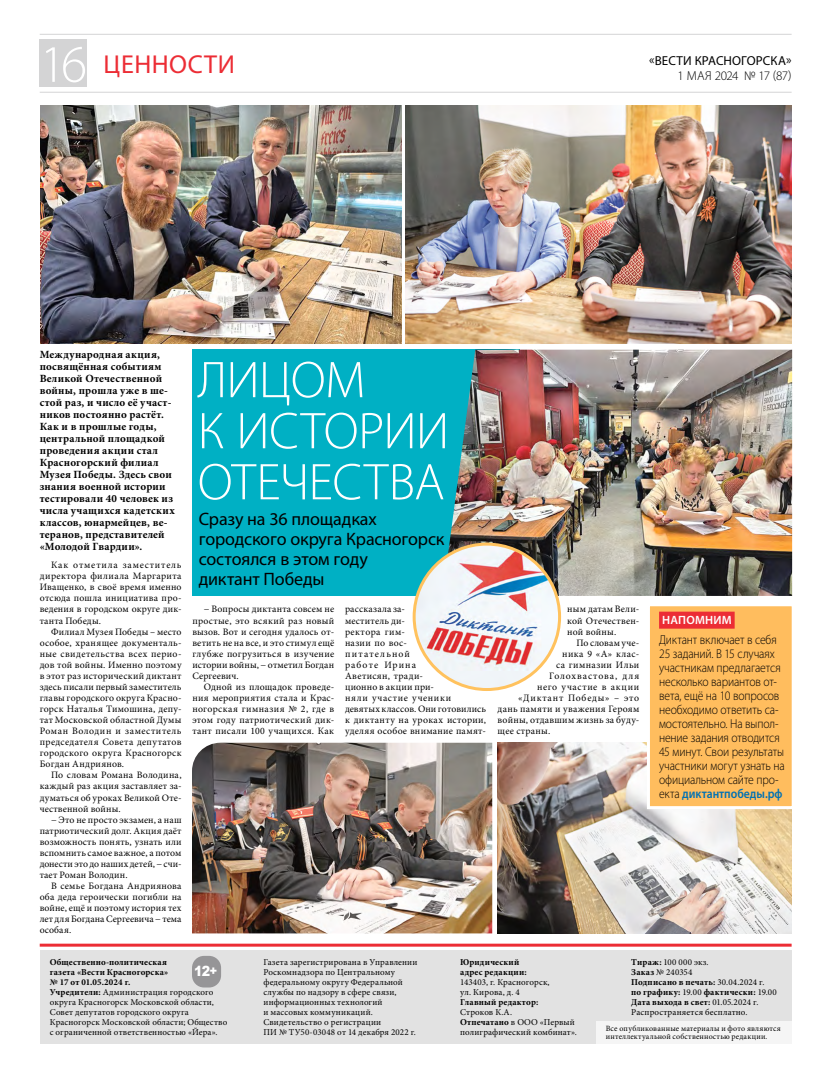
<style>
.page{position:relative;width:820px;height:1078px;background:#fff}
.page>*{position:absolute;margin:0;border:0;box-sizing:border-box;transform-origin:0 0}
.t1{font:300 53px "Myriad Pro";color:#fff}
.t2{font:300 52px/51px "Myriad Pro";letter-spacing:-.01em;color:#fff}
.t3{font:26px "Myriad Pro";letter-spacing:.02em;color:#ec2d35}
.t4{font:18px/20px "Myriad Pro";letter-spacing:-.01em;color:#000}
.t5{font:900 14px "Arial";color:#fff;scale:.9 1}
.t6{font:300 13px/14px "Myriad Pro";letter-spacing:-.01em;color:#000;scale:.9 1}
.t7{font:13px "Myriad Pro";letter-spacing:.01em;color:#000}
.t8{font:300 13px "Myriad Pro";letter-spacing:-.04em;color:#000}
.t9{font:600 12px "Myriad Pro";letter-spacing:.02em;color:#fff}
.t10{font:700 11px/12px "Minion Pro";letter-spacing:.025em;color:#000}
.t11{font:9.8px/11.1px "Minion Pro";letter-spacing:.025em;color:#000;text-align:justify}
.t12{font:9.8px "Minion Pro";letter-spacing:.045em;color:#000}
.t13{font:9.8px "Minion Pro";letter-spacing:.085em;color:#000}
.t14{font:9.8px "Minion Pro";letter-spacing:.07em;color:#000}
.t15{font:9.8px "Minion Pro";letter-spacing:.09em;color:#000}
.t16{font:9.8px "Minion Pro";letter-spacing:.005em;color:#000}
.t17{font:9px/10px "Minion Pro";letter-spacing:.015em;color:#000}
.t18{font:700 9px/10px "Minion Pro";letter-spacing:.025em;color:#000}
.t19{font:8px/8px "Minion Pro";letter-spacing:.025em;color:#000}
.s1{font-weight:600;color:#0071b3}
.s2{font-weight:700}
.s3{font-size:12px}
</style>
<div class="page">
<hr style="left:40px;top:92px;width:751px;height:1px;background:#d4d4d5">
<hr style="left:40px;top:34px;width:751px;height:1px;background:#d4d4d5">
<div style="left:40px;top:40px;width:47px;height:47px;background:#d4d4d5"></div>
<div style="left:192px;top:349px;width:327px;height:246px;background:#00b0c4"></div>
<hr style="left:40px;top:943px;width:751px;height:3px;background:#ec2d35">
<div style="left:40px;top:950px;width:751px;height:93px;background:#e2e2e2"></div>
<div style="left:192px;top:955px;width:29px;height:32px;background:#969597;border-radius:12px"></div>
<div style="left:595px;top:1020px;width:196px;height:23px;background:#f5f5f5"></div>
<img style="left:405px;top:105px;width:386px;height:238px">
<img style="left:40px;top:105px;width:361px;height:238px">
<img style="left:447px;top:349px;width:344px;height:246px">
<img style="left:414px;top:544px;width:145px;height:145px;border-radius:73px">
<div style="left:412px;top:542px;width:149px;height:148px;border:3px solid #ffc25e;border-radius:50%"></div>
<img style="left:192px;top:742px;width:300px;height:191px">
<img style="left:497px;top:742px;width:294px;height:191px">
<div style="left:646px;top:603px;width:148px;height:206px;background:#ffbd5e;border:3px solid #fff"></div>
<div style="left:658px;top:611px;width:76px;height:17px;background:#ec2d35"></div>
<h1 class="t1" style="left:40px;top:32px;width:49px">16</h1>
<h3 class="t7" style="left:649px;top:53px;width:144px">«ВЕСТИ КРАСНОГОРСКА»</h3>
<h3 class="t3" style="left:103px;top:48px;width:133px">ЦЕННОСТИ</h3>
<h3 class="t8" style="left:677px;top:68px;width:116px">1 МАЯ 2024 № 17 (87)</h3>
<p class="t10" style="left:40px;top:348px;width:136px">Международная акция, посвящённая событиям<br>Великой Отечественной войны, прошла уже в ше&shy;стой раз, и число её участ&shy;ников постоянно растёт.<br>Как и в прошлые годы, центральной площадкой проведения акции стал<br>Красногорский филиал<br>Музея Победы. Здесь свои знания военной истории тестировали 40 человек из числа учащихся кадетских классов, юнармейцев, ве&shy;теранов, представителей «Молодой Гвардии».</p>
<p class="t11" style="left:40px;top:559px;width:143px;text-indent:11px">Как отметила заместитель директора филиала Маргарита Иващенко, в своё время именно отсюда пошла инициатива про&shy;ведения в городском округе дик&shy;танта Победы.</p>
<p class="t11" style="left:40px;top:625px;width:143px;text-indent:11px">Филиал Музея Победы – место особое, хранящее документаль&shy;ные свидетельства всех перио&shy;дов той войны. Именно поэтому в этот раз исторический диктант здесь писали первый заместитель главы городского округа Красно&shy;горск Наталья Тимошина, депу&shy;тат Московской областной Думы Роман Володин и заместитель председателя Совета депутатов городского округа Красногорск Богдан Андриянов.</p>
<p class="t11" style="left:40px;top:769px;width:143px;text-indent:11px">По словам Романа Володина, каждый раз акция заставляет за&shy;думаться об уроках Великой Оте&shy;чественной войны.</p>
<p class="t11" style="left:40px;top:813px;width:143px;text-indent:11px">− Это не просто экзамен, а наш патриотический долг. Акция даёт возможность понять, узнать или вспомнить самое важное, а потом донести это до наших детей, − счи&shy;тает Роман Володин.</p>
<p class="t11" style="left:40px;top:880px;width:143px;text-indent:11px">В семье Богдана Андриянова оба деда героически погибли на войне, ещё и поэтому история тех лет для Богдана Сергеевича − тема особая.</p>
<h2 class="t2" style="left:198px;top:354px;width:253px">ЛИЦОМ<br>К ИСТОРИИ<br>ОТЕЧЕСТВА</h2>
<h3 class="t4" style="left:199px;top:509px;width:247px">Сразу на 36 площадках городского округа Красногорск состоялся в этом году<br>диктант Победы</h3>
<p class="t11" style="left:192px;top:603px;width:143px;text-indent:11px">− Вопросы диктанта совсем не простые, это всякий раз новый вызов. Вот и сегодня удалось от&shy;ветить не на все, и это стимул ещё глубже погрузиться в изучение истории войны, − отметил Богдан Сергеевич.</p>
<p class="t11" style="left:192px;top:681px;width:143px;text-indent:11px">Одной из площадок проведе&shy;ния мероприятия стала и Крас&shy;ногорская гимназия № 2, где в этом году патриотический дик&shy;тант писали 100 учащихся. Как</p>
<p class="t11" style="left:345px;top:603px;width:143px;text-align:left">рассказала за-<br>меститель ди-<br>ректора гим-<br>назии по вос-<br>питательной<br>работе Ирина<br>Аветисян, тради-<br>ционно в акции при-<br>няли участие ученики девятых классов. Они готовились к диктанту на уроках истории, уделяя особое внимание памят-</p>
<p class="t11" style="left:567px;top:603px;width:74px">ным датам Вели&shy;кой Отечествен&shy;ной войны.</p>
<p class="t16" style="left:576px;top:635px;width:64px">По словам уче-</p>
<p class="t12" style="left:562px;top:647px;width:79px">ника 9 «А» клас-</p>
<p class="t12" style="left:556px;top:658px;width:85px">са гимназии Ильи</p>
<p class="t15" style="left:549px;top:669px;width:92px">Голохвастова, для</p>
<p class="t14" style="left:537px;top:680px;width:103px">него участие в акции</p>
<p class="t13" style="left:518px;top:691px;width:122px">«Диктант Победы» – это</p>
<p class="t11" style="left:497px;top:703px;width:143px">дань памяти и уважения Героям</p>
<p class="t11" style="left:497px;top:714px;width:143px">войны, отдавшим жизнь за буду-</p>
<p class="t11" style="left:497px;top:725px;width:54px">щее страны.</p>
<p class="t9" style="left:661px;top:612px;width:71px">НАПОМНИМ</p>
<p class="t6" style="left:658px;top:632px;width:141px">Диктант включает в себя<br>25 заданий. В 15 случаях участникам предлагается несколько вариантов от&shy;вета, ещё на 10 вопросов необходимо ответить са&shy;мостоятельно. На выпол&shy;нение задания отводится<br>45 минут. Свои результаты участники могут узнать на официальном сайте про&shy;екта <span class="s1">диктантпобеды.рф</span></p>
<p class="t17" style="left:50px;top:956px;width:179px"><span class="s2">Общественно-политическая<br>газета «Вести Красногорска»<br>№ 17 от 01.05.2024 г.<br>Учредители:</span> Администрация городского округа Красногорск Московской области, Совет депутатов городского округа Красногорск Московской области; Общество с ограниченной ответственностью «Йера».</p>
<p class="t17" style="left:263px;top:956px;width:155px">Газета зарегистрирована в Управлении<br>Роскомнадзора по Центральному федеральному округу Федеральной службы по надзору в сфере связи, информационных технологий<br>и массовых коммуникаций.<br>Свидетельство о регистрации<br>ПИ № ТУ50-03048 от 14 декабря 2022 г.</p>
<p class="t18" style="left:460px;top:956px;width:68px">Юридический адрес редакции:</p>
<h3 class="t5" style="left:194px;top:960px;width:27px">12<span class="s3">+</span></h3>
<p class="t17" style="left:460px;top:976px;width:91px">143403, г. Красногорск, ул. Кирова, д. 4</p>
<p class="t18" style="left:460px;top:996px;width:80px">Главный редактор:</p>
<p class="t17" style="left:460px;top:1006px;width:118px">Строков К.А.<br><span class="s2">Отпечатано</span> в ООО «Первый полиграфический комбинат».</p>
<p class="t17" style="left:631px;top:956px;width:147px"><span class="s2">Тираж:</span> 100 000 экз.<br><span class="s2">Заказ</span> № 240354<br><span class="s2">Подписано в печать:</span> 30.04.2024 г.<br><span class="s2">по графику:</span> 19.00 <span class="s2">фактически:</span> 19.00<br><span class="s2">Дата выхода в свет:</span> 01.05.2024 г.<br>Распространяется бесплатно.</p>
<p class="t19" style="left:605px;top:1023px;width:176px">Все опубликованные материалы и фото являются интеллектуальной собственностью редакции.</p>
</div>
